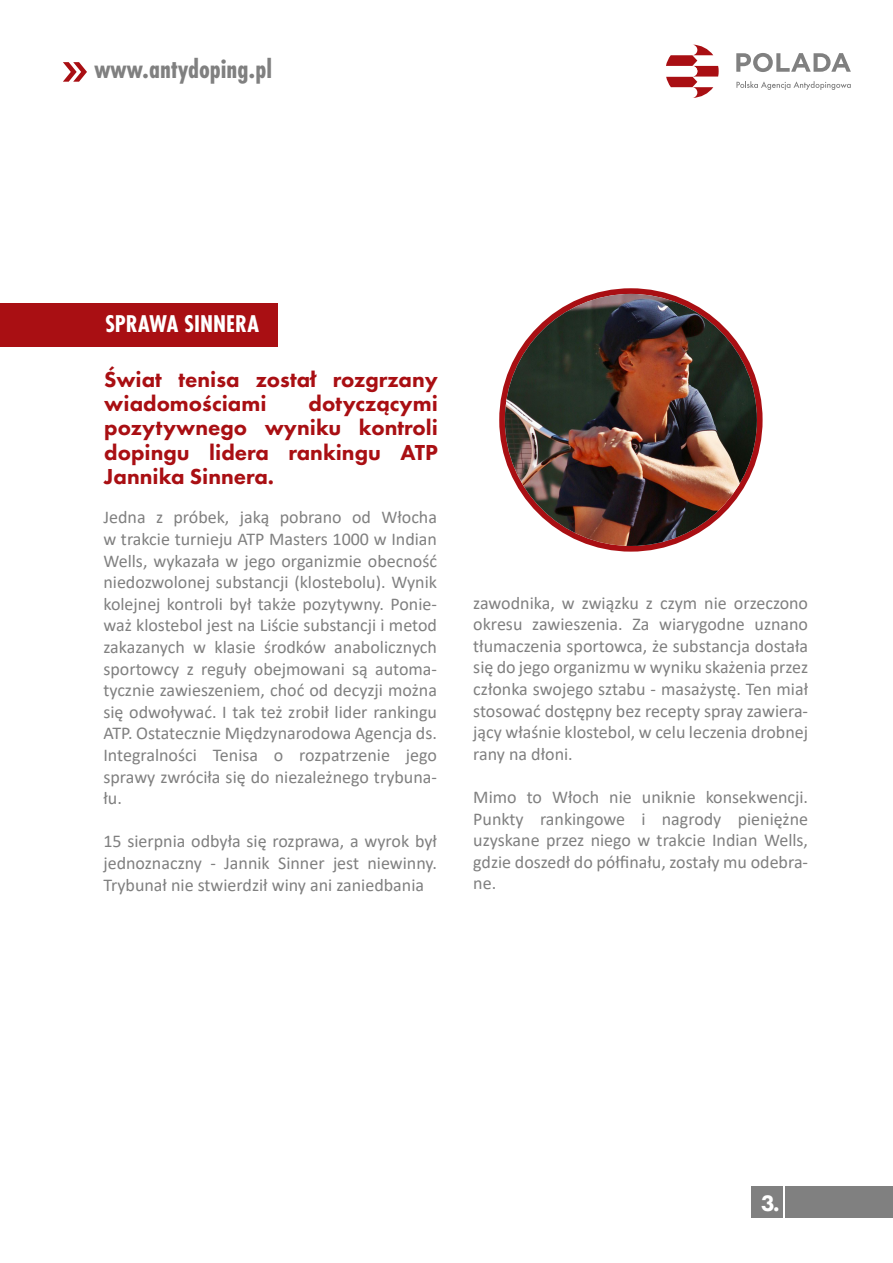
<style>
.page{position:relative;width:893px;height:1263px;background:#fff}
.page>*{position:absolute;margin:0;border:0;box-sizing:border-box;transform-origin:0 0}
.t1{font:700 27.75px "Futura PT Cond";color:#808080}
.t2{font:700 25.2px "Futura PT Cond";color:#fff}
.t3{font:800 23.25px "Futura PT";color:#fff}
.t4{font:800 22.5px/24px "Futura PT";color:#a90f13}
.t5{font:18px/21.6px "Calibri";color:#808080;text-align:justify}
</style>
<div class="page">
<div style="left:786px;top:1186px;width:107px;height:31px;background:#808080"></div>
<div style="left:751px;top:1186px;width:32px;height:31px;background:#808080"></div>
<svg style="left:736px;top:53px;width:115px;height:19px"></svg>
<svg style="left:736px;top:81px;width:115px;height:9px"></svg>
<svg style="left:666px;top:45px;width:53px;height:53px"></svg>
<svg style="left:63px;top:62px;width:24px;height:20px"></svg>
<div style="left:0;top:303px;width:277px;height:43px;background:#a90f13"></div>
<svg style="left:499px;top:288px;width:264px;height:264px;background:#ad2225"></svg>
<img style="left:505px;top:294px;width:252px;height:252px;border-radius:126px">
<h1 class="t1" style="left:95px;top:53px;width:179px">www.antydoping.pl</h1>
<h2 class="t2" style="left:105px;top:309px;width:155px">SPRAWA SINNERA</h2>
<p class="t4" style="left:104px;top:368px;width:335px">Świat tenisa został rozgrzany wiadomościami</p>
<p class="t4" style="left:104px;top:392px;width:335px;text-align:justify;text-indent:204px">dotyczącymi pozytywnego wyniku kontroli dopingu lidera rankingu ATP Jannika Sinnera.</p>
<p class="t5" style="left:103px;top:506px;width:335px">Jedna z próbek, jaką pobrano od Włocha w trakcie turnieju ATP Masters 1000 w Indian Wells, wykazała w jego organizmie obecność niedozwolonej substancji (klostebolu). Wynik kolejnej kontroli był także pozytywny. Ponie&shy;waż klostebol jest na Liście substancji i metod zakazanych w klasie środków anabolicznych sportowcy z reguły obejmowani są automa&shy;tycznie zawieszeniem, choć od decyzji można się odwoływać. I tak też zrobił lider rankingu ATP. Ostatecznie Międzynarodowa Agencja ds.<br>Integralności Tenisa o rozpatrzenie jego sprawy zwróciła się do niezależnego trybuna&shy;łu.</p>
<p class="t5" style="left:103px;top:830px;width:335px">15 sierpnia odbyła się rozprawa, a wyrok był jednoznaczny - Jannik Sinner jest niewinny.<br>Trybunał nie stwierdził winy ani zaniedbania</p>
<p class="t5" style="left:473px;top:591px;width:336px">zawodnika, w związku z czym nie orzeczono okresu zawieszenia. Za wiarygodne uznano tłumaczenia sportowca, że substancja dostała się do jego organizmu w wyniku skażenia przez członka swojego sztabu - masażystę. Ten miał stosować dostępny bez recepty spray zawiera&shy;jący właśnie klostebol, w celu leczenia drobnej rany na dłoni.</p>
<p class="t5" style="left:473px;top:786px;width:336px">Mimo to Włoch nie uniknie konsekwencji.<br>Punkty rankingowe i nagrody pieniężne uzyskane przez niego w trakcie Indian Wells, gdzie doszedł do półfinału, zostały mu odebra&shy;ne.</p>
<p class="t3" style="left:761px;top:1188px;width:20px">3.</p>
</div>
